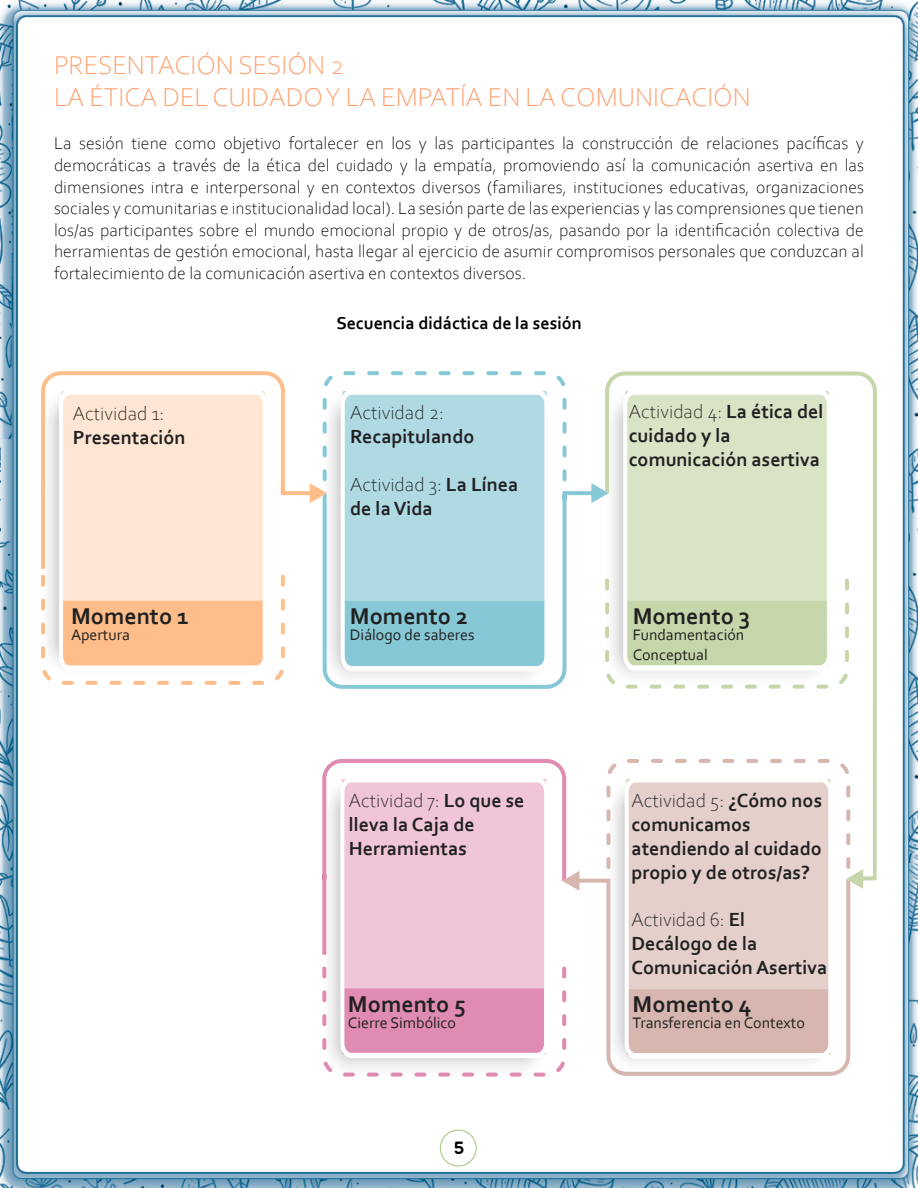
<style>
.page{position:relative;width:918px;height:1188px;background:#fff}
.page>*{position:absolute;margin:0;border:0;box-sizing:border-box;transform-origin:0 0}
.t1{font:300 27px/32.4px "Corbel";color:#ff9d6b}
.t2{font:700 24px "Corbel";color:#212121}
.t3{font:700 19.95px/24px "Corbel";color:#212121}
.t4{font:300 19.95px "Corbel";color:#212121}
.t5{font:300 18px/21.6px "Corbel";color:#000;text-align:justify}
.t6{font:700 18px "Corbel";color:#000}
.t7{font:18px "Multicolore";color:#000}
.t8{font:15.9px/19.2px "Corbel";color:#212121}
.s1{font-weight:300}
</style>
<div class="page">
<img style="left:0;top:0;width:918px;height:1188px">
<svg style="left:59px;top:569px;width:208px;height:6px"></svg>
<svg style="left:41px;top:575px;width:244px;height:110px"></svg>
<svg style="left:41px;top:371px;width:272px;height:198px;fill:#ffe6d4"></svg>
<div style="left:340px;top:955px;width:208px;height:12px;background:#f0c5d9"></div>
<svg style="left:322px;top:967px;width:244px;height:110px"></svg>
<svg style="left:322px;top:759px;width:244px;height:196px;fill:#f0c5d9"></svg>
<svg style="left:310px;top:371px;width:257px;height:132px"></svg>
<svg style="left:323px;top:491px;width:271px;height:198px"></svg>
<svg style="left:591px;top:483px;width:14px;height:20px"></svg>
<svg style="left:605px;top:372px;width:272px;height:509px"></svg>
<svg style="left:606px;top:759px;width:257px;height:130px"></svg>
<svg style="left:579px;top:879px;width:271px;height:197px"></svg>
<svg style="left:562px;top:871px;width:17px;height:20px"></svg>
<div style="left:440px;top:1130px;width:36px;height:36px;background:#fff;border-radius:50%"></div>
<div style="left:440px;top:1130px;width:37px;height:37px;border:1px solid #abc98a;border-radius:50%"></div>
<h1 class="t1" style="left:54px;top:48px;width:698px">PRESENTACIÓN SESIÓN 2<br>LA ÉTICA DEL CUIDADO Y LA EMPATÍA EN LA COMUNICACIÓN</h1>
<p class="t5" style="left:54px;top:132px;width:812px">La sesión tiene como objetivo fortalecer en los y las participantes la construcción de relaciones pacíficas y democráticas a través de la ética del cuidado y la empatía, promoviendo así la comunicación asertiva en las dimensiones intra e interpersonal y en contextos diversos (familiares, instituciones educativas, organizaciones sociales y comunitarias e institucionalidad local). La sesión parte de las experiencias y las comprensiones que tienen los/as participantes sobre el mundo emocional propio y de otros/as, pasando por la identificación colectiva de herramientas de gestión emocional, hasta llegar al ejercicio de asumir compromisos personales que conduzcan al fortalecimiento de la comunicación asertiva en contextos diversos.</p>
<p class="t6" style="left:336px;top:312px;width:247px">Secuencia didáctica de la sesión</p>
<p class="t4" style="left:73px;top:401px;width:93px">Actividad 1:</p>
<p class="t3" style="left:73px;top:425px;width:114px">Presentación</p>
<h2 class="t2" style="left:71px;top:601px;width:120px">Momento 1</h2>
<p class="t8" style="left:71px;top:625px;width:60px">Apertura</p>
<p class="t4" style="left:350px;top:399px;width:95px">Actividad 2:</p>
<p class="t3" style="left:350px;top:424px;width:126px">Recapitulando</p>
<p class="t3" style="left:350px;top:472px;width:170px"><span class="s1">Actividad 3:</span> La Línea de la Vida</p>
<h2 class="t2" style="left:350px;top:601px;width:120px">Momento 2</h2>
<p class="t8" style="left:350px;top:625px;width:126px">Diálogo de saberes</p>
<p class="t3" style="left:349px;top:788px;width:177px"><span class="s1">Actividad 7:</span> Lo que se lleva la Caja de<br>Herramientas</p>
<h2 class="t2" style="left:348px;top:989px;width:119px">Momento 5</h2>
<p class="t8" style="left:348px;top:1013px;width:110px">Cierre Simbólico</p>
<p class="t7" style="left:454px;top:1137px;width:12px">5</p>
<p class="t3" style="left:629px;top:399px;width:196px"><span class="s1">Actividad 4:</span> La ética del cuidado y la comunicación asertiva</p>
<h2 class="t2" style="left:633px;top:601px;width:119px">Momento 3</h2>
<p class="t8" style="left:633px;top:625px;width:113px">Fundamentación<br>Conceptual</p>
<p class="t3" style="left:631px;top:788px;width:192px"><span class="s1">Actividad 5:</span> ¿Cómo nos comunicamos atendiendo al cuidado propio y de otros/as?</p>
<p class="t3" style="left:631px;top:907px;width:198px"><span class="s1">Actividad 6:</span> El<br>Decálogo de la<br>Comunicación Asertiva</p>
<h2 class="t2" style="left:633px;top:989px;width:120px">Momento 4</h2>
<p class="t8" style="left:633px;top:1013px;width:174px">Transferencia en Contexto</p>
</div>
